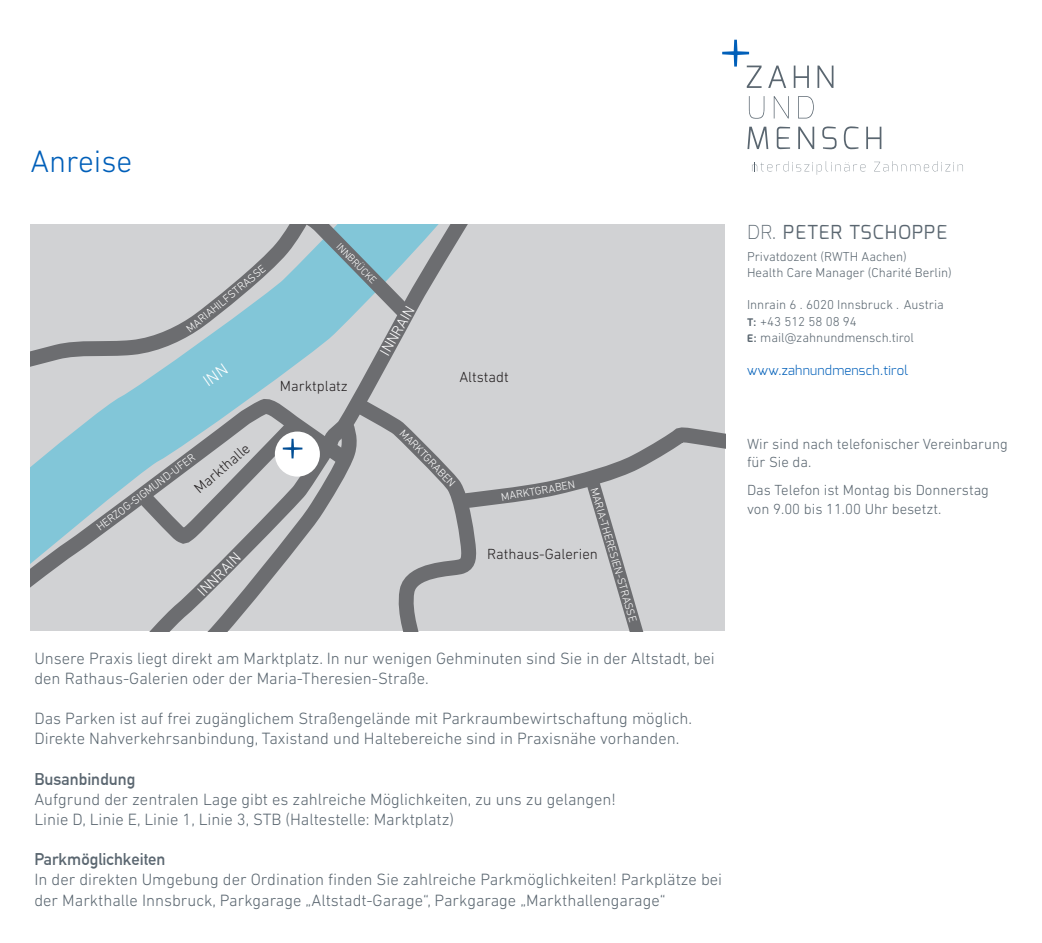
<style>
.page{position:relative;width:1042px;height:943px;background:#fff}
.page>*{position:absolute;margin:0;border:0;box-sizing:border-box;transform-origin:0 0}
.t1{font:300 31.5px "DIN Next LT Pro";color:#005fb9}
.t2{font:19.25px "Exo";letter-spacing:.05em;color:#5a6670}
.t3{font:300 16.62px/20.1px "DIN Next LT Pro";color:#5a6670}
.t4{font:700 16.62px "DIN Alternate";color:#5a6670}
.t5{font:300 14.88px/18.4px "DIN Next LT Pro";color:#5a6670}
.t6{font:300 14.88px "DIN Next LT Pro";color:#231f20}
.t7{font:300 14.88px "DIN Next LT Pro";color:#fff}
.t8{font:300 13.12px "DIN Next LT Pro";color:#5a6670}
.t9{font:300 13.12px "Exo";letter-spacing:.02em;color:#005fb9}
.t10{font:300 11.2px "DIN Next LT Pro";color:#fff}
.t11{font:300 10.33px "DIN Next LT Pro";color:#fff}
.s1{font-weight:200}
.s2{font-family:"Exo";font-weight:700;font-size:10.5px}
</style>
<div class="page">
<svg style="left:768px;top:66px;width:18px;height:22px"></svg>
<svg style="left:794px;top:66px;width:15px;height:22px"></svg>
<svg style="left:817px;top:66px;width:16px;height:22px"></svg>
<svg style="left:749px;top:96px;width:15px;height:23px"></svg>
<svg style="left:774px;top:96px;width:15px;height:22px"></svg>
<svg style="left:798px;top:96px;width:16px;height:22px"></svg>
<svg style="left:747px;top:127px;width:21px;height:22px"></svg>
<svg style="left:777px;top:127px;width:13px;height:22px"></svg>
<svg style="left:798px;top:127px;width:16px;height:22px"></svg>
<svg style="left:822px;top:126px;width:14px;height:23px"></svg>
<svg style="left:844px;top:126px;width:14px;height:23px"></svg>
<svg style="left:866px;top:127px;width:15px;height:22px"></svg>
<svg style="left:752px;top:161px;width:113px;height:14px"></svg>
<svg style="left:874px;top:161px;width:89px;height:10px"></svg>
<svg style="left:722px;top:40px;width:39px;height:48px"></svg>
<div style="left:30px;top:224px;width:695px;height:407px;background:#d1d2d4"></div>
<svg style="left:150px;top:625px;width:84px;height:6px"></svg>
<svg style="left:122px;top:224px;width:346px;height:401px"></svg>
<svg style="left:333px;top:224px;width:87px;height:104px"></svg>
<svg style="left:30px;top:396px;width:315px;height:223px"></svg>
<svg style="left:30px;top:224px;width:303px;height:160px"></svg>
<div style="left:275px;top:431px;width:45px;height:45px;background:#fff;border-radius:50%"></div>
<svg style="left:129px;top:411px;width:180px;height:146px"></svg>
<svg style="left:345px;top:391px;width:380px;height:240px"></svg>
<svg style="left:203px;top:363px;width:25px;height:23px"></svg>
<p class="t1" style="left:30px;top:143px;width:103px">Anreise</p>
<p class="t10" style="left:184px;top:325px;width:100px;rotate:-39deg">MARIAHILFSTRASSE</p>
<p class="t6" style="left:191px;top:484px;width:69px;rotate:-41deg">Markthalle</p>
<p class="t10" style="left:94px;top:523px;width:122px;rotate:-37deg">HERZOG-SIGMUND-UFER</p>
<p class="t7" style="left:194px;top:587px;width:56px;rotate:-45deg">INNRAIN</p>
<p class="t11" style="left:343px;top:240px;width:54px;rotate:46deg">INNBRÜCKE</p>
<p class="t6" style="left:280px;top:377px;width:69px">Marktplatz</p>
<p class="t7" style="left:376px;top:350px;width:56px;rotate:-60deg">INNRAIN</p>
<p class="t6" style="left:459px;top:369px;width:51px">Altstadt</p>
<p class="t10" style="left:406px;top:426px;width:76px;rotate:46deg">MARKTGRABEN</p>
<p class="t10" style="left:500px;top:490px;width:76px;rotate:-10deg">MARKTGRABEN</p>
<p class="t10" style="left:601px;top:486px;width:141px;rotate:74deg">MARIA-THERESIEN-STRASSE</p>
<p class="t6" style="left:487px;top:545px;width:112px">Rathaus-Galerien</p>
<p class="t3" style="left:34px;top:648px;width:682px">Unsere Praxis liegt direkt am Marktplatz. In nur wenigen Gehminuten sind Sie in der Altstadt, bei den Rathaus-Galerien oder der Maria-Theresien-Straße.</p>
<p class="t3" style="left:34px;top:708px;width:659px">Das Parken ist auf frei zugänglichem Straßengelände mit Parkraumbewirtschaftung möglich.<br>Direkte Nahverkehrsanbindung, Taxistand und Haltebereiche sind in Praxisnähe vorhanden.</p>
<p class="t4" style="left:34px;top:766px;width:102px">Busanbindung</p>
<p class="t3" style="left:34px;top:789px;width:583px">Aufgrund der zentralen Lage gibt es zahlreiche Möglichkeiten, zu uns zu gelangen!</p>
<p class="t3" style="left:34px;top:809px;width:421px">Linie D, Linie E, Linie 1, Linie 3, STB (Haltestelle: Marktplatz)</p>
<p class="t4" style="left:34px;top:846px;width:133px">Parkmöglichkeiten</p>
<p class="t3" style="left:34px;top:869px;width:689px">In der direkten Umgebung der Ordination finden Sie zahlreiche Parkmöglichkeiten! Parkplätze bei der Markthalle Innsbruck, Parkgarage „Altstadt-Garage“, Parkgarage „Markthallengarage“</p>
<p class="t2" style="left:747px;top:220px;width:202px"><span class="s1">DR.</span> PETER TSCHOPPE</p>
<p class="t8" style="left:747px;top:248px;width:161px">Privatdozent (RWTH Aachen)</p>
<p class="t8" style="left:747px;top:265px;width:206px">Health Care Manager (Charité Berlin)</p>
<p class="t8" style="left:747px;top:297px;width:198px">Innrain 6 . 6020 Innsbruck . Austria</p>
<p class="t8" style="left:747px;top:313px;width:111px"><span class="s2">T:</span> +43 512 58 08 94</p>
<p class="t8" style="left:747px;top:330px;width:168px"><span class="s2">E:</span> mail@zahnundmensch.tirol</p>
<p class="t9" style="left:747px;top:361px;width:163px">www.zahnundmensch.tirol</p>
<p class="t5" style="left:747px;top:434px;width:262px">Wir sind nach telefonischer Vereinbarung für Sie da.</p>
<p class="t5" style="left:747px;top:481px;width:244px">Das Telefon ist Montag bis Donnerstag von 9.00 bis 11.00 Uhr besetzt.</p>
</div>
